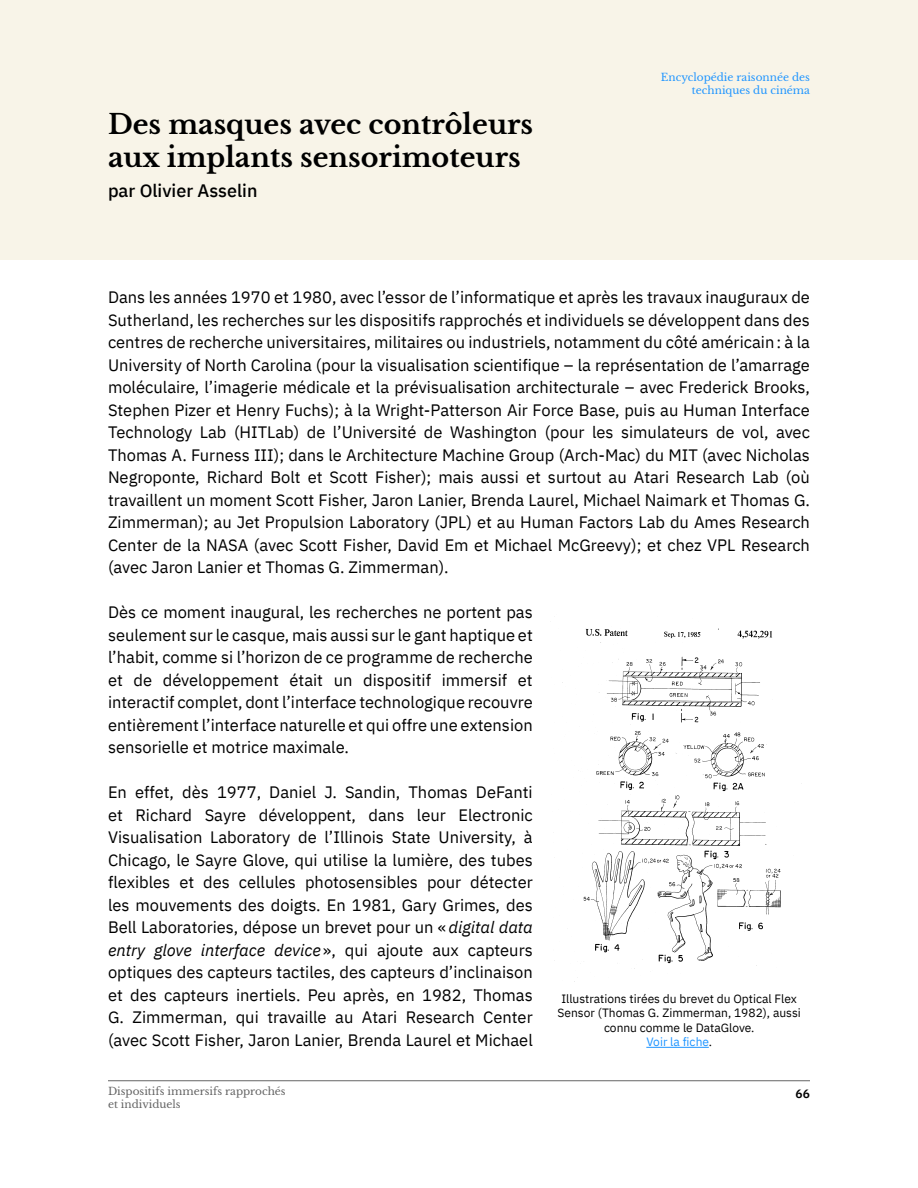
<style>
.page{position:relative;width:918px;height:1188px;background:#fff}
.page>*{position:absolute;margin:0;border:0;box-sizing:border-box;transform-origin:0 0}
.t1{font:700 27px/32.4px "Libre Baskerville";color:#000}
.t2{font:500 18px "IBM Plex Sans";color:#000}
.t3{font:16.5px/22.5px "IBM Plex Sans";color:#000;text-align:right}
.t4{font:italic 16.5px "IBM Plex Sans";color:#000}
.t5{font:12px/14.4px "IBM Plex Sans";color:#000;text-align:center}
.t6{font:600 12px "IBM Plex Sans";color:#000}
.t7{font:10.5px/12.6px "Libre Baskerville";color:#646464}
.t8{font:10.5px/12.6px "Libre Baskerville";color:#1f95ff;text-align:right}
.s1{font-style:italic}
.s2{font-style:normal}
.s3{color:#1f95ff}
</style>
<div class="page">
<hr style="left:108px;top:1080px;width:702px;height:1px;background:#646464">
<div style="left:0;top:0;width:918px;height:259px;background:#f8f4e8"></div>
<img style="left:554px;top:628px;width:248px;height:354px">
<hr style="left:646px;top:1047px;width:63px;height:1px;background:#1f95ff">
<h1 class="t1" style="left:108px;top:108px;width:427px">Des masques avec contrôleurs aux implants sensorimoteurs</h1>
<p class="t2" style="left:108px;top:177px;width:151px">par Olivier Asselin</p>
<p class="t8" style="left:661px;top:71px;width:151px">Encyclopédie raisonnée des techniques du cinéma</p>
<p class="t3" style="left:108px;top:285px;width:704px">Dans les années 1970 et 1980, avec ’l essor de ’l informatique et après les travaux inauguraux de Sutherland, les recherches sur les dispositifs rapprochés et individuels se développent dans des centres de recherche universitaires, militaires ou industriels, notamment du côté américain laà:<br>University of North Carolina (pour la visualisation scientifique – la représentation de ’l amarrage moléculaire ’l, imagerie médicale et la prévisualisation architecturale – avec Frederick Brooks, Stephen Pizer et Henry Fuchs); laà Wright-Patterson Air Force Base, puis au Human Interface avec</p>
<p class="t3" style="left:333px;top:420px;width:85px">’l Université</p>
<p class="t3" style="left:234px;top:420px;width:67px">(HITLab)</p>
<p class="t3" style="left:545px;top:420px;width:41px">(pour</p>
<p class="t3" style="left:108px;top:420px;width:704px;text-align:left">Technology<br>Thomas A. Furness III); dans le Architecture Machine Group (Arch-Mac) du MIT (avec Nicholas Negroponte, Richard Bolt et Scott Fisher); mais aussi et surtout au Atari Research Lab (où travaillent un moment Scott Fisher, Jaron Lanier, Brenda Laurel, Michael Naimark et Thomas G.<br>Zimmerman); au Jet Propulsion Laboratory (JPL) et au Human Factors Lab du Ames Research Center de la NASA (avec Scott Fisher, David Em et Michael McGreevy); et chez VPL Research (avec Jaron Lanier et Thomas G. Zimmerman .(</p>
<p class="t3" style="left:108px;top:600px;width:426px">Dès ce moment inaugural, les recherches ne portent pas seulement sur le casque, mais aussi sur le gant haptique et ’l habit, comme si ’l horizon de ce programme de recherche et</p>
<p class="t3" style="left:200px;top:420px;width:28px">Lab</p>
<p class="t3" style="left:307px;top:420px;width:20px">de</p>
<p class="t3" style="left:424px;top:420px;width:20px">de</p>
<p class="t3" style="left:450px;top:420px;width:89px">Washington</p>
<p class="t3" style="left:592px;top:420px;width:23px">les</p>
<p class="t3" style="left:621px;top:420px;width:89px">simulateurs</p>
<p class="t3" style="left:716px;top:420px;width:20px">de</p>
<p class="t3" style="left:742px;top:420px;width:28px">vol,</p>
<p class="t3" style="left:163px;top:667px;width:118px">développement</p>
<p class="t3" style="left:289px;top:667px;width:35px">était</p>
<p class="t3" style="left:133px;top:667px;width:20px">de</p>
<p class="t3" style="left:363px;top:667px;width:69px">dispositif</p>
<p class="t3" style="left:442px;top:667px;width:67px">immersif</p>
<p class="t3" style="left:108px;top:667px;width:426px;text-align:left">et<br>interactif complet, dont ’l interface technologique recouvre entièrement ’l interface naturelle et qui offre une extension sensorielle et motrice maximale.</p>
<p class="t3" style="left:476px;top:780px;width:58px">DeFanti</p>
<p class="t3" style="left:334px;top:667px;width:20px">un</p>
<p class="t3" style="left:182px;top:780px;width:28px">dès</p>
<p class="t3" style="left:135px;top:780px;width:41px">effet,</p>
<p class="t3" style="left:269px;top:780px;width:48px">Daniel</p>
<p class="t3" style="left:345px;top:780px;width:57px">Sandin,</p>
<p class="t3" style="left:409px;top:780px;width:61px">Thomas</p>
<p class="t3" style="left:217px;top:780px;width:46px">1977,</p>
<p class="t3" style="left:108px;top:780px;width:20px">En</p>
<p class="t3" style="left:324px;top:780px;width:14px">.J</p>
<p class="t3" style="left:108px;top:802px;width:16px">et</p>
<p class="t3" style="left:135px;top:802px;width:58px">Richard</p>
<p class="t3" style="left:205px;top:802px;width:43px">Sayre</p>
<p class="t3" style="left:259px;top:802px;width:99px">développent,</p>
<p class="t3" style="left:369px;top:802px;width:37px">dans</p>
<p class="t3" style="left:417px;top:802px;width:30px">leur</p>
<p class="t3" style="left:459px;top:802px;width:76px">Electronic</p>
<p class="t3" style="left:439px;top:825px;width:96px">University à,</p>
<p class="t3" style="left:325px;top:825px;width:61px">’l Illinois</p>
<p class="t3" style="left:108px;top:825px;width:96px">Visualisation</p>
<p class="t3" style="left:108px;top:847px;width:426px">Chicago, le Sayre Glove, qui utilise la lumière, des tubes</p>
<p class="t3" style="left:470px;top:870px;width:64px">détecter</p>
<p class="t3" style="left:210px;top:825px;width:82px">Laboratory</p>
<p class="t3" style="left:298px;top:825px;width:20px">de</p>
<p class="t3" style="left:392px;top:825px;width:40px">State</p>
<p class="t3" style="left:108px;top:870px;width:64px">flexibles</p>
<p class="t3" style="left:108px;top:892px;width:426px">les mouvements des doigts. En 1981, Gary Grimes, des</p>
<p class="t3" style="left:108px;top:915px;width:426px">Bell Laboratories, dépose un brevet pour un «<span class="s1">digital data</span></p>
<p class="t3" style="left:468px;top:937px;width:66px">capteurs</p>
<p class="t3" style="left:203px;top:870px;width:28px">des</p>
<p class="t3" style="left:239px;top:870px;width:59px">cellules</p>
<p class="t3" style="left:305px;top:870px;width:114px">photosensibles</p>
<p class="t3" style="left:179px;top:870px;width:16px">et</p>
<p class="t3" style="left:427px;top:870px;width:36px">pour</p>
<p class="t4" style="left:154px;top:937px;width:39px">glove</p>
<p class="t4" style="left:201px;top:937px;width:66px">interface</p>
<p class="t4" style="left:274px;top:937px;width:63px">device <span class="s2">,»</span></p>
<p class="t3" style="left:345px;top:937px;width:25px">qui</p>
<p class="t3" style="left:377px;top:937px;width:48px">ajoute</p>
<p class="t4" style="left:108px;top:937px;width:39px">entry</p>
<p class="t3" style="left:108px;top:960px;width:426px">optiques des capteurs tactiles, des capteurs ’d inclinaison et des capteurs inertiels. Peu après, en 1982, Thomas<br>Center</p>
<p class="t3" style="left:432px;top:937px;width:28px">aux</p>
<p class="t3" style="left:133px;top:1005px;width:96px">Zimmerman,</p>
<p class="t3" style="left:236px;top:1005px;width:25px">qui</p>
<p class="t3" style="left:267px;top:1005px;width:61px">travaille</p>
<p class="t3" style="left:362px;top:1005px;width:37px">Atari</p>
<p class="t3" style="left:406px;top:1005px;width:70px">Research</p>
<p class="t3" style="left:108px;top:1005px;width:426px;text-align:left">G.<br>(avec Scott Fisher, Jaron Lanier, Brenda Laurel et Michael</p>
<p class="t3" style="left:335px;top:1005px;width:20px">au</p>
<p class="t7" style="left:108px;top:1085px;width:179px">Dispositifs immersifs rapprochés et individuels</p>
<p class="t5" style="left:558px;top:991px;width:245px">Illustrations tirées du brevet du Optical Flex<br>Sensor (Thomas G. Zimmerman, 1982 ,) aussi connu comme le DataGlove.<br><span class="s3">Voir la fiche</span>.</p>
<p class="t6" style="left:796px;top:1085px;width:16px">66</p>
</div>
